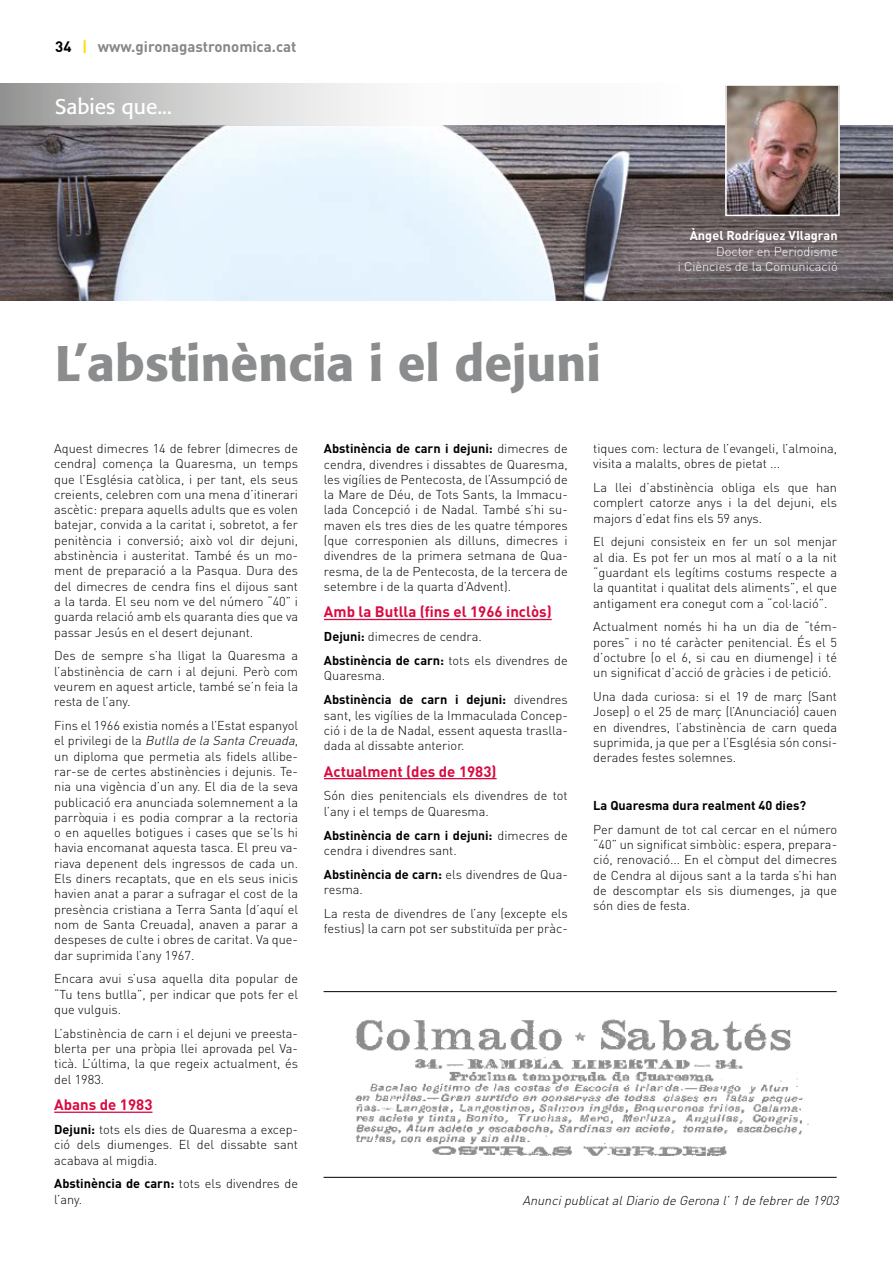
<style>
.page{position:relative;width:893px;height:1263px;background:#fff}
.page>*{position:absolute;margin:0;border:0;box-sizing:border-box;transform-origin:0 0}
.t1{font:500 49.5px "Formata";color:#8b8c8d}
.t2{font:21px "Formata";color:#fff}
.t3{font:700 15px "DIN";color:#da0a40}
.t4{font:700 15px "DIN";color:#878787}
.t5{font:300 12.75px/15.3px "DIN";color:#000;text-align:justify}
.t6{font:700 12.75px/23.9px "DIN";color:#000}
.t7{font:italic 300 12.75px "DIN";color:#000}
.t8{font:300 12.75px/15.3px "DIN";color:#fff;text-align:right}
.t9{font:700 12.75px "DIN";color:#fff}
.s1{color:#000}
.s2{color:#fd0}
.s3{font-style:italic}
.s4{font-weight:700}
.s5{font-weight:300}
</style>
<div class="page">
<img style="left:0;top:126px;width:893px;height:174px">
<svg style="left:0;top:84px;width:893px;height:42px"></svg>
<hr style="left:54px;top:1111px;width:99px;height:2px;background:#da0a40">
<img style="left:355px;top:1019px;width:454px;height:136px">
<img style="left:728px;top:87px;width:109px;height:126px">
<div style="left:725px;top:84px;width:115px;height:132px;border:2px solid #fff"></div>
<hr style="left:324px;top:619px;width:228px;height:1px;background:#da0a40">
<hr style="left:324px;top:778px;width:173px;height:1px;background:#da0a40">
<hr style="left:324px;top:1177px;width:513px;height:1px;background:#000">
<hr style="left:324px;top:991px;width:513px;height:1px;background:#000">
<p class="t4" style="left:55px;top:37px;width:243px"><span class="s1">34</span> <span class="s2">|</span> www.gironagastronomica.cat</p>
<h2 class="t2" style="left:55px;top:93px;width:118px">Sabies que...</h2>
<h1 class="t1" style="left:55px;top:333px;width:547px">L’abstinència i el dejuni</h1>
<p class="t9" style="left:690px;top:227px;width:149px">Àngel Rodríguez VIlagran</p>
<p class="t8" style="left:678px;top:243px;width:161px">Doctor en Periodisme<br>i Ciències de la Comunicació</p>
<p class="t5" style="left:54px;top:440px;width:245px">Aquest dimecres 14 de febrer (dimecres de cendra) comença la Quaresma, un temps que l’Església catòlica, i per tant, els seus creients, celebren com una mena d’itinerari ascètic: prepara aquells adults que es volen batejar, convida a la caritat i, sobretot, a fer penitència i conversió; això vol dir dejuni, abstinència i austeritat. També és un mo&shy;ment de preparació a la Pasqua. Dura des del dimecres de cendra fins el dijous sant a la tarda. El seu nom ve del número “40” i guarda relació amb els quaranta dies que va passar Jesús en el desert dejunant.</p>
<p class="t5" style="left:54px;top:648px;width:245px">Des de sempre s’ha lligat la Quaresma a l’abstinència de carn i al dejuni. Però com veurem en aquest article, també se’n feia la resta de l’any.</p>
<p class="t5" style="left:54px;top:718px;width:245px">Fins el 1966 existia només a l’Estat espanyol e l p r i v i le g i d e l a <span class="s3">Butlla de la Santa Creuada</span>, un diploma que permetia als fidels allibe&shy;rar-se de certes abstinències i dejunis. Te&shy;nia una vigència d’un any. El dia de la seva publicació era anunciada solemnement a la parròquia i es podia comprar a la rectoria o en aquelles botigues i cases que se’ls hi havia encomanat aquesta tasca. El preu va&shy;riava depenent dels ingressos de cada un.<br>Els diners recaptats, que en els seus inicis havien anat a parar a sufragar el cost de la presència cristiana a Terra Santa (d’aquí el nom de Santa Creuada), anaven a parar a despeses de culte i obres de caritat. Va que&shy;dar suprimida l’any 1967.</p>
<p class="t5" style="left:54px;top:971px;width:245px">Encara avui s’usa aquella dita popular de “Tu tens butlla”, per indicar que pots fer el que vulguis.</p>
<p class="t5" style="left:54px;top:1025px;width:245px">L’abstinència de carn i el dejuni ve preesta&shy;blerta per una pròpia llei aprovada pel Va&shy;ticà. L’última, la que regeix actualment, és del 1983.</p>
<p class="t3" style="left:54px;top:1095px;width:100px">Abans de 1983</p>
<p class="t5" style="left:54px;top:1122px;width:245px"><span class="s4">Dejuni:</span> tots els dies de Quaresma a excep&shy;ció dels diumenges. El del dissabte sant acabava al migdia.</p>
<p class="t5" style="left:54px;top:1176px;width:245px"><span class="s4">Abstinència de carn:</span> tots els divendres de l’any.</p>
<p class="t5" style="left:324px;top:441px;width:245px"><span class="s4">Abstinència de carn i dejuni:</span> dimecres de cendra, divendres i dissabtes de Quaresma, les vigílies de Pentecosta, de l’Assumpció de la Mare de Déu, de Tots Sants, la Immacu&shy;lada Concepció i de Nadal. També s’hi su&shy;maven els tres dies de les quatre témpores (que corresponien als dilluns, dimecres i divendres de la primera setmana de Qua&shy;resma, de la de Pentecosta, de la tercera de setembre i de la quarta d’Advent).</p>
<p class="t3" style="left:324px;top:602px;width:229px">Amb la Butlla (fins el 1966 inclòs)</p>
<p class="t5" style="left:324px;top:625px;width:245px;line-height:23.9px"><span class="s4">Dejuni:</span> dimecres de cendra.<br><span class="s4">Abstinència de carn:</span> tots els divendres de</p>
<p class="t6" style="left:324px;top:663px;width:245px"><span class="s5">Quaresma.<br></span>Abstinència de carn i dejuni: <span class="s5">divendres</span></p>
<p class="t5" style="left:324px;top:707px;width:245px">sant, les vigílies de la Immaculada Concep&shy;ció i de la de Nadal, essent aquesta traslla&shy;dada al dissabte anterior.</p>
<p class="t3" style="left:324px;top:761px;width:174px">Actualment (des de 1983)</p>
<p class="t5" style="left:324px;top:788px;width:245px">Són dies penitencials els divendres de tot l’any i el temps de Quaresma.</p>
<p class="t5" style="left:324px;top:827px;width:245px"><span class="s4">Abstinència de carn i dejuni:</span> dimecres de cendra i divendres sant.</p>
<p class="t5" style="left:324px;top:866px;width:245px"><span class="s4">Abstinència de carn:</span> els divendres de Qua&shy;resma.</p>
<p class="t5" style="left:324px;top:905px;width:245px">La resta de divendres de l’any (excepte els festius) la carn pot ser substituïda per pràc-</p>
<p class="t5" style="left:593px;top:441px;width:245px">tiques com: lectura de l’evangeli, l’almoina, visita a malalts, obres de pietat ...</p>
<p class="t5" style="left:593px;top:480px;width:245px">La llei d’abstinència obliga els que han complert catorze anys i la del dejuni, els majors d’edat fins els 59 anys.</p>
<p class="t5" style="left:593px;top:534px;width:245px">El dejuni consisteix en fer un sol menjar al dia. Es pot fer un mos al matí o a la nit “guardant els legítims costums respecte a la quantitat i qualitat dels aliments”, el que antigament era conegut com a “col·lació”.</p>
<p class="t5" style="left:593px;top:619px;width:245px">Actualment només hi ha un dia de “tém&shy;pores” i no té caràcter penitencial. És el 5 d’octubre (o el 6, si cau en diumenge) i té un significat d’acció de gràcies i de petició.</p>
<p class="t5" style="left:593px;top:689px;width:245px">Una dada curiosa: si el 19 de març (Sant Josep) o el 25 de març (l’Anunciació) cauen en divendres, l’abstinència de carn queda suprimida, ja que per a l’Església són consi&shy;derades festes solemnes.</p>
<p class="t6" style="left:593px;top:793px;width:214px">La Quaresma dura realment 40 dies?</p>
<p class="t5" style="left:593px;top:821px;width:245px">Per damunt de tot cal cercar en el número “40” un significat simbòlic: espera, prepara&shy;ció, renovació... En el còmput del dimecres de Cendra al dijous sant a la tarda s’hi han de descomptar els sis diumenges, ja que són dies de festa.</p>
<p class="t7" style="left:522px;top:1193px;width:321px">AnuncipublicatalDiario de Gerona l’1 de febrerde 1903</p>
</div>
